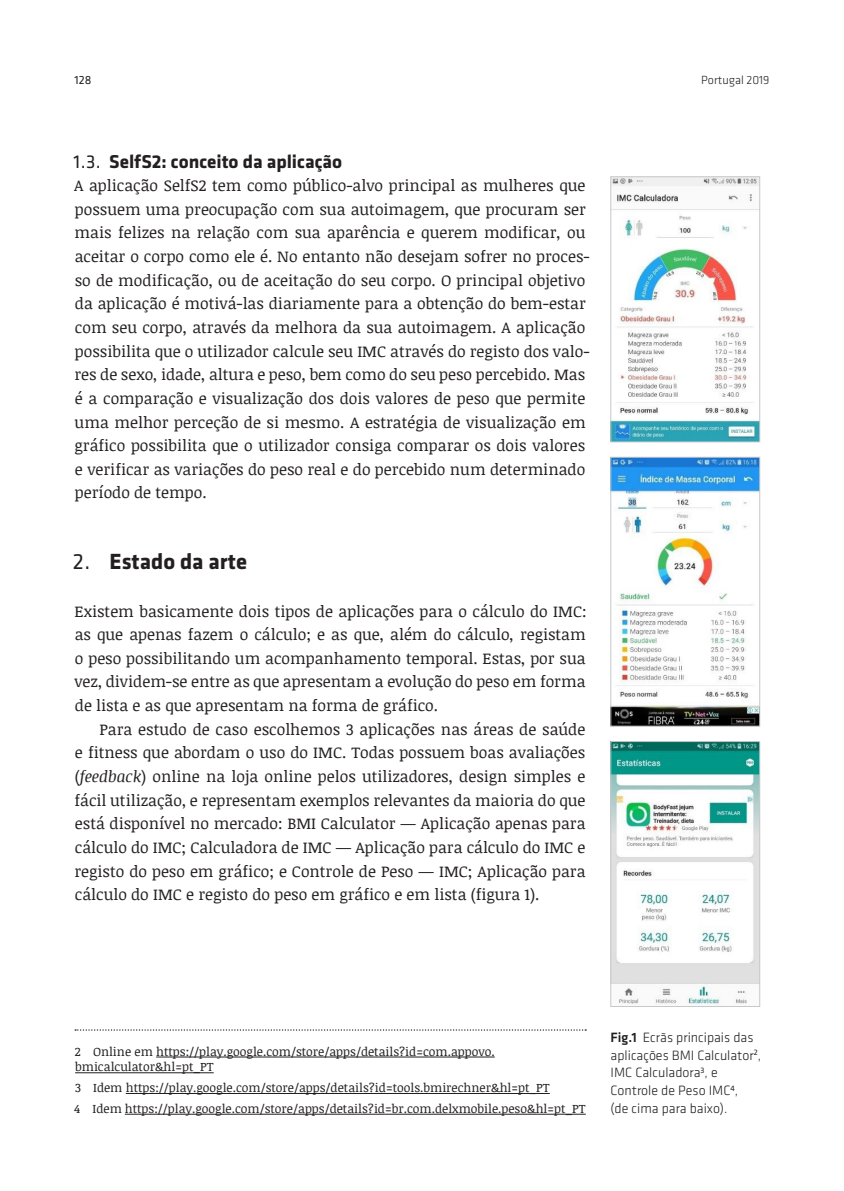
<style>
.page{position:relative;width:844px;height:1191px;background:#fff}
.page>*{position:absolute;margin:0;border:0;box-sizing:border-box;transform-origin:0 0}
.t1{font:700 22.75px "Klavika";color:#231f20}
.t2{font:700 19.25px "Klavika";color:#231f20}
.Texto_1ºP_-_PT{font:15.75px/23.6px "Noticia Text";color:#231f20}
.Texto_-_PT{font:15.75px/23.6px "Noticia Text";color:#231f20;text-align:justify}
.t3{font:300 14px/17.7px "Klavika";color:#231f20}
.Notas{font:12.25px/15.8px "Noticia Text";color:#231f20}
.t4{font:300 12.25px "Klavika";color:#231f20}
.t5{font:12.25px "Klavika";color:#231f20}
.s1{font-weight:400}
.s2{font-style:italic}
.s3{font-weight:500}
</style>
<div class="page">
<svg style="left:75px;top:1029px;width:511px;height:1px"></svg>
<hr style="left:156px;top:1056px;width:338px;height:1px;background:#231f20">
<hr style="left:75px;top:1072px;width:139px;height:1px;background:#231f20">
<hr style="left:126px;top:1093px;width:423px;height:1px;background:#231f20">
<hr style="left:125px;top:1113px;width:460px;height:1px;background:#231f20">
<img style="left:612px;top:459px;width:145px;height:265px">
<div style="left:610px;top:457px;width:149px;height:269px;border:1px solid #c7c8ca"></div>
<img style="left:612px;top:743px;width:145px;height:261px">
<div style="left:610px;top:741px;width:149px;height:265px;border:1px solid #c7c8ca"></div>
<img style="left:612px;top:178px;width:145px;height:262px">
<div style="left:610px;top:176px;width:149px;height:266px;border:1px solid #c7c8ca"></div>
<p class="t5" style="left:74px;top:73px;width:18px">128</p>
<p class="t4" style="left:701px;top:73px;width:70px">Portugal 2019</p>
<p class="t2" style="left:73px;top:151px;width:270px"><span class="s1">1.3.</span> SelfS2: conceito da aplicação</p>
<p class="Texto_1ºP_-_PT" style="left:74px;top:173px;width:517px">A aplicação SelfS2 tem como público-alvo principal as mulheres que possuem uma preocupação com sua autoimagem, que procuram ser mais felizes na relação com sua aparência e querem modificar, ou aceitar o corpo como ele é. No entanto não desejam sofrer no proces&shy;so de modificação, ou de aceitação do seu corpo. O principal objetivo da aplicação é motivá-las diariamente para a obtenção do bem-estar com seu corpo, através da melhora da sua autoimagem. A aplicação possibilita que o utilizador calcule seu IMC através do registo dos valo&shy;res de sexo, idade, altura e peso, bem como do seu peso percebido. Mas é a comparação e visualização dos dois valores de peso que permite uma melhor perceção de si mesmo. A estratégia de visualização em gráfico possibilita que o utilizador consiga comparar os dois valores e verificar as variações do peso real e do percebido num determinado período de tempo.</p>
<p class="t1" style="left:73px;top:549px;width:176px"><span class="s1">2.</span> Estado da arte</p>
<p class="Texto_1ºP_-_PT" style="left:74px;top:598px;width:513px;text-align:justify">Existem basicamente dois tipos de aplicações para o cálculo do IMC: as que apenas fazem o cálculo; e as que, além do cálculo, registam o peso possibilitando um acompanhamento temporal. Estas, por sua vez, dividem-se entre as que apresentam a evolução do peso em forma de lista e as que apresentam na forma de gráfico.</p>
<p class="Texto_-_PT" style="left:74px;top:717px;width:512px;text-indent:25px">Para estudo de caso escolhemos 3 aplicações nas áreas de saúde e fitness que abordam o uso do IMC. Todas possuem boas avaliações (<span class="s2">feedback</span>) online na loja online pelos utilizadores, design simples e fácil utilização, e representam exemplos relevantes da maioria do que está disponível no mercado: BMI Calculator — Aplicação apenas para cálculo do IMC; Calculadora de IMC — Aplicação para cálculo do IMC e registo do peso em gráfico; e Controle de Peso — IMC; Aplicação para cálculo do IMC e registo do peso em gráfico e em lista (figura 1).</p>
<p class="Notas" style="left:75px;top:1043px;width:421px">2 Online em https://play.google.com/store/apps/details?id=com.appovo. bmicalculator&amp;hl=pt_PT</p>
<p class="Notas" style="left:75px;top:1079px;width:476px">3 Idem https://play.google.com/store/apps/details?id=tools.bmirechner&amp;hl=pt_PT</p>
<p class="Notas" style="left:74px;top:1100px;width:513px">4 Idem https://play.google.com/store/apps/details?id=br.com.delxmobile.peso&amp;hl=pt_PT</p>
<p class="t3" style="left:610px;top:1028px;width:152px"><span class="s3">Fig.1</span> Ecrãs principais das aplicações BMI Calculator<sup>2</sup>,<br>IMC Calculadora<sup>3</sup>, e<br>Controle de Peso IMC<sup>4</sup>,<br>(de cima para baixo).</p>
</div>
